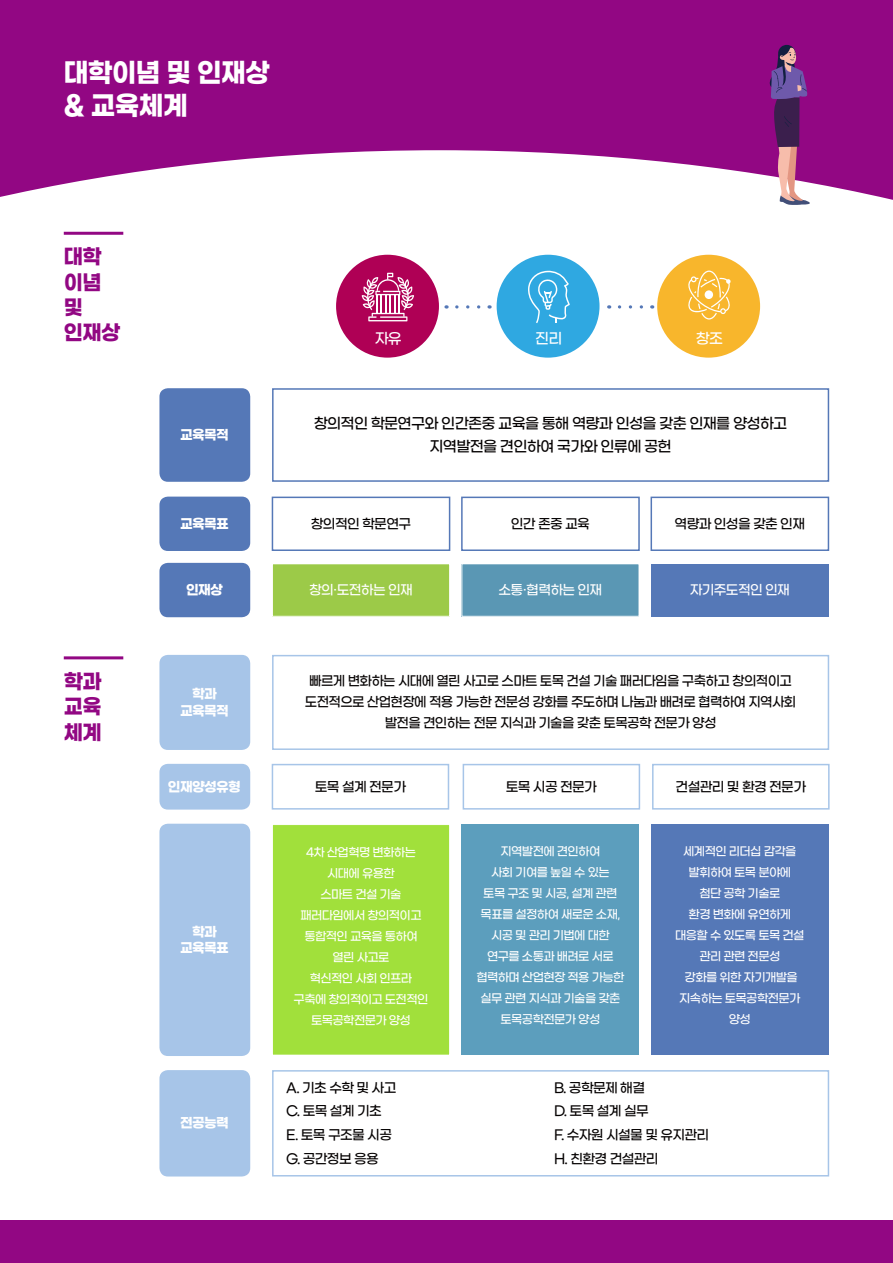
<style>
.page{position:relative;width:893px;height:1263px;background:#fff}
.page>*{position:absolute;margin:0;border:0;box-sizing:border-box;transform-origin:0 0}
.t1{font:700 27px/32.4px "Gmarket Sans";letter-spacing:-.025em;color:#fff;scale:.95 1}
.t2{font:700 21px/25.2px "Gmarket Sans";letter-spacing:-.025em;color:#920783;scale:.95 1}
.t3{font:500 15px/22.5px "Gmarket Sans";letter-spacing:-.05em;color:#040000;text-align:center}
.t4{font:500 14.85px "Gmarket Sans";color:#fff}
.t5{font:500 13.5px "Gmarket Sans";letter-spacing:-.05em;color:#040000}
.t6{font:500 13.5px/21px "Gmarket Sans";letter-spacing:-.05em;color:#040000;text-align:center;scale:.96 1}
.t7{font:700 13.5px/16.2px "Gmarket Sans";letter-spacing:-.05em;color:#fff;text-align:center}
.t8{font:500 13.5px "Gmarket Sans";letter-spacing:-.05em;color:#fff}
.t9{font:500 12px/21px "Gmarket Sans";letter-spacing:-.05em;color:#fff;text-align:center}
</style>
<div class="page">
<div style="left:0;top:1220px;width:893px;height:43px;background:#920783"></div>
<hr style="left:64px;top:232px;width:59px;height:3px;background:#920783">
<hr style="left:64px;top:656px;width:59px;height:3px;background:#920783">
<div style="left:159px;top:655px;width:91px;height:95px;background:#a7c5e8;border-radius:9px"></div>
<div style="left:159px;top:1070px;width:91px;height:106px;background:#a7c5e8;border-radius:9px"></div>
<div style="left:159px;top:764px;width:91px;height:46px;background:#a7c5e8;border-radius:9px"></div>
<div style="left:159px;top:824px;width:91px;height:232px;background:#a7c5e8;border-radius:9px"></div>
<div style="left:272px;top:655px;width:557px;height:95px;border:2px solid #a7c5e8"></div>
<div style="left:272px;top:1070px;width:557px;height:106px;border:2px solid #a7c5e8"></div>
<div style="left:272px;top:824px;width:178px;height:231px;background:#a1e03b"></div>
<div style="left:272px;top:824px;width:178px;height:231px;border:1px solid #fff"></div>
<div style="left:462px;top:825px;width:177px;height:230px;background:#5c9ebd"></div>
<div style="left:651px;top:825px;width:177px;height:230px;background:#5578b7"></div>
<svg style="left:0;top:0;width:893px;height:200px;fill:#920783"></svg>
<div style="left:272px;top:764px;width:177px;height:46px;border:2px solid #a7c5e8"></div>
<div style="left:463px;top:764px;width:177px;height:46px;border:2px solid #a7c5e8"></div>
<div style="left:652px;top:764px;width:178px;height:46px;border:2px solid #a7c5e8"></div>
<svg style="left:768px;top:45px;width:42px;height:160px;background:#904b8c"></svg>
<div style="left:657px;top:255px;width:103px;height:103px;background:#f8b62c;border-radius:50%"></div>
<svg style="left:688px;top:271px;width:43px;height:49px"></svg>
<div style="left:497px;top:255px;width:102px;height:103px;background:#2fa8e1;border-radius:50%"></div>
<svg style="left:528px;top:270px;width:42px;height:53px"></svg>
<div style="left:336px;top:255px;width:103px;height:103px;background:#af0055;border-radius:50%"></div>
<svg style="left:362px;top:273px;width:52px;height:48px"></svg>
<svg style="left:457px;top:305px;width:33px;height:4px"></svg>
<svg style="left:619px;top:305px;width:24px;height:4px"></svg>
<div style="left:159px;top:388px;width:91px;height:94px;background:#5578b7;border-radius:9px"></div>
<div style="left:159px;top:497px;width:91px;height:54px;background:#5578b7;border-radius:9px"></div>
<div style="left:159px;top:563px;width:91px;height:54px;background:#5578b7;border-radius:9px"></div>
<div style="left:272px;top:388px;width:557px;height:94px;border:2px solid #5578b7"></div>
<div style="left:272px;top:497px;width:178px;height:54px;border:2px solid #5578b7"></div>
<div style="left:272px;top:564px;width:178px;height:52px;background:#9cca48"></div>
<div style="left:272px;top:563px;width:178px;height:54px;border:1px solid #fff"></div>
<div style="left:461px;top:497px;width:179px;height:54px;border:2px solid #5578b7"></div>
<div style="left:462px;top:564px;width:177px;height:52px;background:#5a97b4"></div>
<div style="left:461px;top:563px;width:178px;height:54px;border:1px solid #fff"></div>
<div style="left:651px;top:497px;width:178px;height:54px;border:2px solid #5578b7"></div>
<div style="left:651px;top:564px;width:177px;height:52px;background:#5578b7"></div>
<h1 class="t1" style="left:64px;top:58px;width:218px">대학이념 및 인재상 &amp; 교육체계</h1>
<h2 class="t2" style="left:64px;top:245px;width:61px">대학 이념 및 인재상</h2>
<h2 class="t2" style="left:64px;top:670px;width:41px;text-align:justify">학과 교육 체계</h2>
<p class="t7" style="left:180px;top:427px;width:50px">교육목적</p>
<p class="t7" style="left:180px;top:516px;width:50px">교육목표</p>
<p class="t7" style="left:186px;top:582px;width:38px">인재상</p>
<p class="t7" style="left:180px;top:687px;width:50px">학과 교육목적</p>
<p class="t7" style="left:168px;top:779px;width:75px">인재양성유형</p>
<p class="t7" style="left:180px;top:924px;width:50px">학과 교육목표</p>
<p class="t7" style="left:180px;top:1116px;width:50px">전공능력</p>
<p class="t4" style="left:375px;top:331px;width:29px">자유</p>
<p class="t4" style="left:535px;top:331px;width:29px">진리</p>
<p class="t4" style="left:696px;top:331px;width:29px">창조</p>
<p class="t3" style="left:314px;top:413px;width:475px">창의적인 학문연구와 인간존중 교육을 통해 역량과 인성을 갖춘 인재를 양성하고 지역발전을 견인하여 국가와 인류에 공헌</p>
<p class="t5" style="left:311px;top:516px;width:102px">창의적인 학문연구</p>
<p class="t8" style="left:309px;top:583px;width:105px">창의·도전하는 인재</p>
<p class="t5" style="left:511px;top:516px;width:81px">인간 존중 교육</p>
<p class="t8" style="left:498px;top:583px;width:105px">소통·협력하는 인재</p>
<p class="t5" style="left:675px;top:516px;width:132px">역량과 인성을 갖춘 인재</p>
<p class="t8" style="left:690px;top:583px;width:102px">자기주도적인 인재</p>
<p class="t6" style="left:305px;top:671px;width:513px">빠르게 변화하는 시대에 열린 사고로 스마트 토목 건설 기술 패러다임을 구축하고 창의적이고 도전적으로 산업현장에 적용 가능한 전문성 강화를 주도하며 나눔과 배려로 협력하여 지역사회 발전을 견인하는 전문 지식과 기술을 갖춘 토목공학 전문가 양성</p>
<p class="t5" style="left:315px;top:779px;width:93px">토목 설계 전문가</p>
<p class="t5" style="left:506px;top:779px;width:93px">토목 시공 전문가</p>
<p class="t5" style="left:676px;top:779px;width:132px">건설관리 및 환경 전문가</p>
<p class="t9" style="left:294px;top:842px;width:136px">4차 산업혁명 변화하는 시대에 유용한<br>스마트 건설 기술 패러다임에서 창의적이고 통합적인 교육을 통하여 열린 사고로<br>혁신적인 사회 인프라 구축에 창의적이고 도전적인 토목공학전문가 양성</p>
<p class="t9" style="left:476px;top:842px;width:150px">지역발전에 견인하여<br>사회 기여를 높일 수 있는<br>토목 구조 및 시공, 설계 관련 목표를 설정하여 새로운 소재, 시공 및 관리 기법에 대한 연구를 소통과 배려로 서로 협력하며 산업현장 적용 가능한 실무 관련 지식과 기술을 갖춘 토목공학전문가 양성</p>
<p class="t9" style="left:675px;top:842px;width:131px">세계적인 리더십 감각을 발휘하여 토목 분야에<br>첨단 공학 기술로<br>환경 변화에 유연하게 대응할 수 있도록 토목 건설 관리 관련 전문성<br>강화를 위한 자기개발을 지속하는 토목공학전문가 양성</p>
<p class="t5" style="left:286px;top:1080px;width:112px">A. 기초 수학 및 사고</p>
<p class="t5" style="left:554px;top:1080px;width:92px">B. 공학문제 해결</p>
<p class="t5" style="left:286px;top:1104px;width:97px">C. 토목 설계 기초</p>
<p class="t5" style="left:554px;top:1104px;width:96px">D. 토목 설계 실무</p>
<p class="t5" style="left:286px;top:1128px;width:107px">E. 토목 구조물 시공</p>
<p class="t5" style="left:554px;top:1128px;width:157px">F. 수자원 시설물 및 유지관리</p>
<p class="t5" style="left:286px;top:1151px;width:94px">G. 공간정보 응용</p>
<p class="t5" style="left:554px;top:1151px;width:106px">H. 친환경 건설관리</p>
</div>
